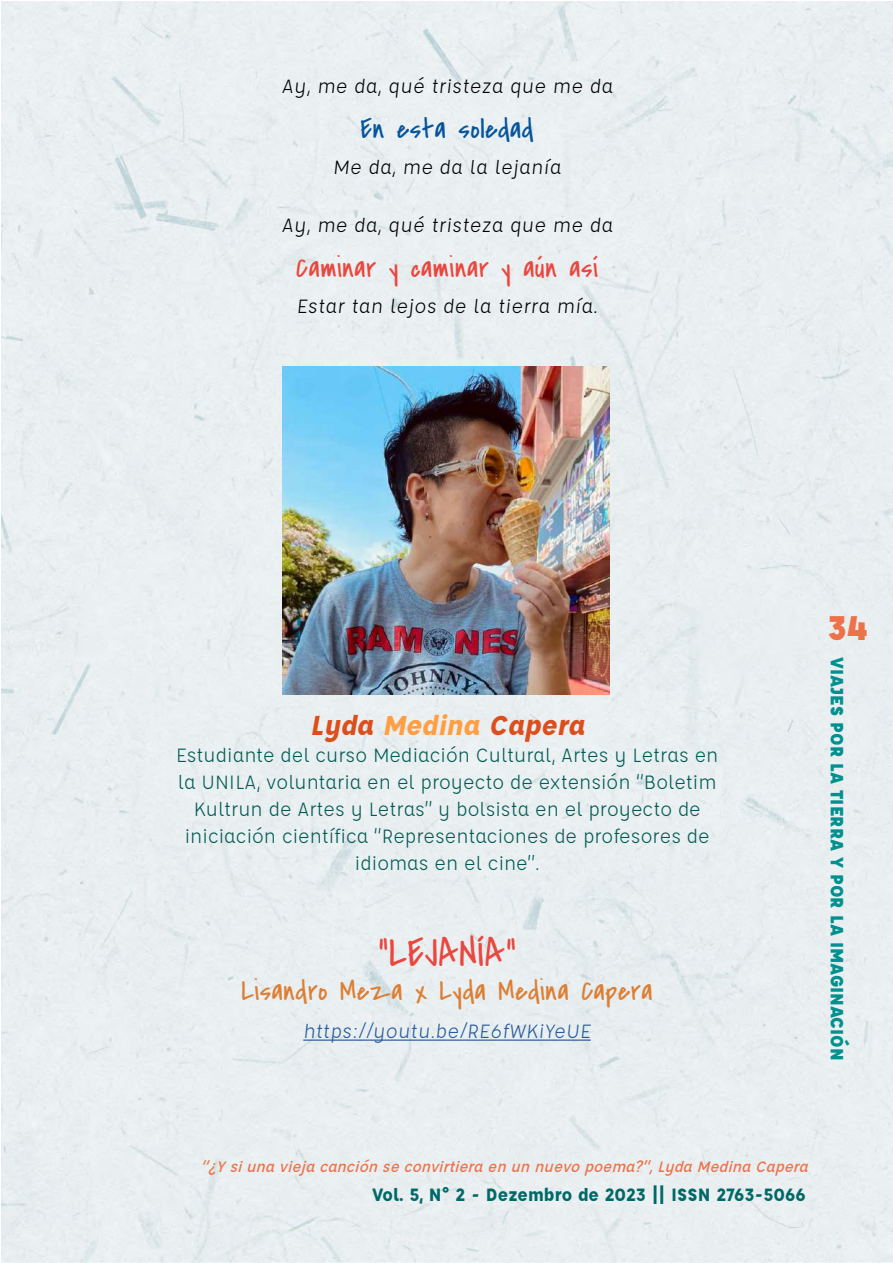
<style>
.page{position:relative;width:893px;height:1263px;background:#fff}
.page>*{position:absolute;margin:0;border:0;box-sizing:border-box;transform-origin:0 0}
.t1{font:40.5px "Covered By Your Grace";letter-spacing:.02em;color:#e9473f}
.t2{font:900 37.5px "Affogato";color:#ee7249}
.t3{font:italic 700 30px "Affogato";color:#dc4e1c}
.t4{font:28.5px "Covered By Your Grace";letter-spacing:.02em;color:#dc7f34}
.t5{font:28.5px "Covered By Your Grace";letter-spacing:.02em;color:#e9473f}
.t6{font:28.5px "Covered By Your Grace";letter-spacing:.02em;color:#05559c}
.t7{font:21px/27px "Affogato";color:#015a53;text-align:center}
.t8{font:21px "Affogato";letter-spacing:.02em;color:#000}
.t9{font:21px "Affogato";color:#275b9b}
.t10{font:700 19.5px "Affogato";color:#006967}
.t11{font:900 19.5px "Affogato";color:#00918f}
.t12{font:italic 500 16.5px "Affogato";color:#ee7249}
.s1{color:#ff9e42}
</style>
<div class="page">
<div style="left:2px;top:1px;width:891px;height:1262px;background:#e9eff1"></div>
<hr style="left:303px;top:1039px;width:288px;height:2px;background:#275b9b">
<img style="left:282px;top:367px;width:328px;height:327px">
<p class="t8" style="left:281px;top:73px;width:335px">Ay, me da, qué tristeza que me da</p>
<h3 class="t6" style="left:361px;top:109px;width:174px">En esta soledad</h3>
<p class="t8" style="left:333px;top:154px;width:232px">Me da, me da la lejanía</p>
<p class="t8" style="left:281px;top:212px;width:335px">Ay, me da, qué tristeza que me da</p>
<h3 class="t5" style="left:296px;top:248px;width:303px">Caminar y caminar y aún así</h3>
<p class="t8" style="left:296px;top:293px;width:305px">Estar tan lejos de la tierra mía.</p>
<h3 class="t3" style="left:310px;top:706px;width:283px">Lyda <span class="s1">Medina</span> Capera</h3>
<p class="t7" style="left:176px;top:742px;width:544px">Estudiante del curso Mediación Cultural, Artes y Letras en la UNILA, voluntaria en el proyecto de extensión “Boletim Kultrun de Artes y Letras” y bolsista en el proyecto de iniciación científica “Representaciones de profesores de idiomas en el cine”.</p>
<h1 class="t1" style="left:378px;top:926px;width:139px">“LEJANÍA“</h1>
<h3 class="t4" style="left:241px;top:972px;width:413px">Lisandro Meza x Lyda Medina Capera</h3>
<p class="t9" style="left:303px;top:1018px;width:292px">https://youtu.be/RE6fWKiYeUE</p>
<h2 class="t2" style="left:827px;top:603px;width:42px">34</h2>
<p class="t11" style="left:850px;top:657px;width:405px;rotate:90deg">VIAJES POR LA TIERRA Y POR LA IMAGINACIÓN</p>
<p class="t12" style="left:201px;top:1156px;width:613px">“¿Ysiunaviejacanciónseconvirtieraenunnuevopoema?”,LydaMedinaCapera</p>
<p class="t10" style="left:372px;top:1182px;width:435px">Vol. 5, N° 2 - Dezembro de 2023 || ISSN 2763-5066</p>
</div>
